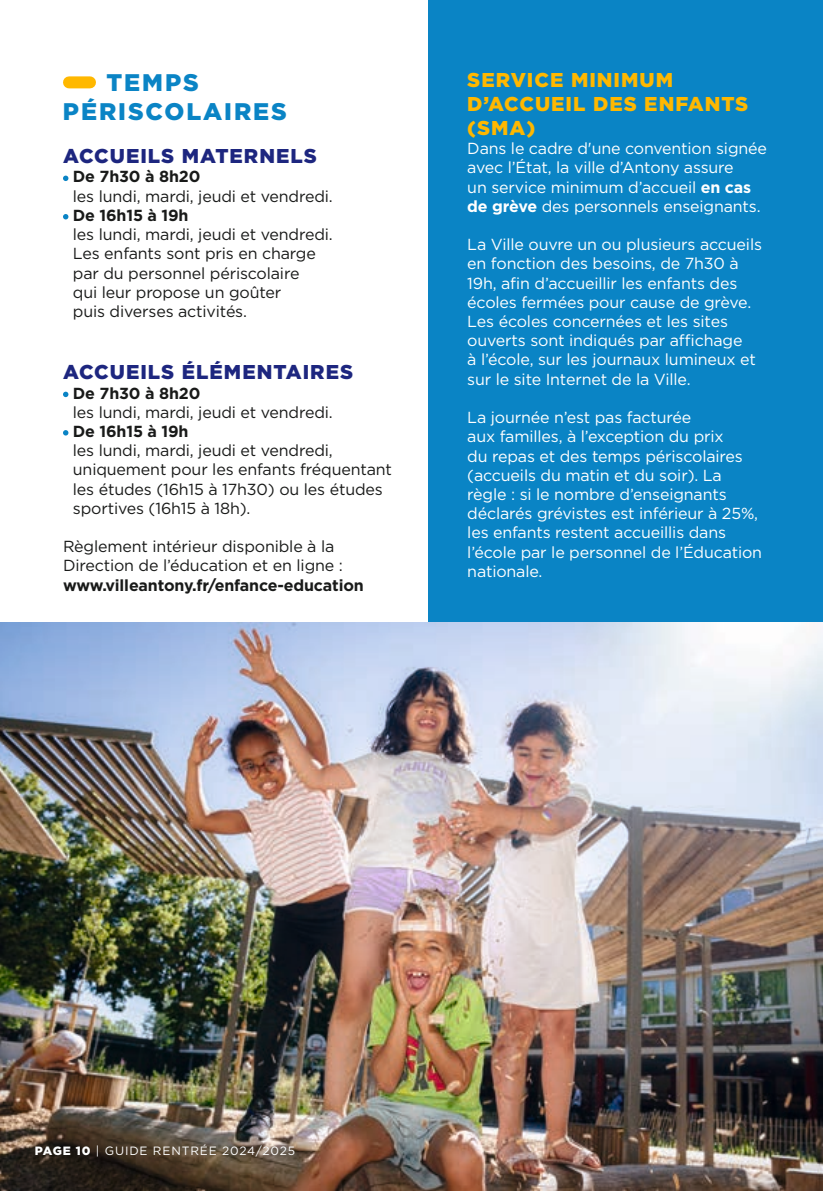
<style>
.page{position:relative;width:823px;height:1191px;background:#fff}
.page>*{position:absolute;margin:0;border:0;box-sizing:border-box;transform-origin:0 0}
.t1{font:900 24px/28.8px "Gotham";letter-spacing:.08em;color:#0a84c5}
.t2{font:900 20px/24px "Gotham";letter-spacing:.05em;color:#ffb800}
.t3{font:900 20px "Gotham";letter-spacing:.05em;color:#1d267f}
.t4{font:16px/19.2px "Gotham";letter-spacing:-.01em;color:#fff}
.t5{font:16px/19.2px "Gotham";letter-spacing:-.01em;color:#191a19}
.t6{font:700 16px "Gotham";letter-spacing:-.01em;color:#191a19}
.t7{font:12px "Gotham";letter-spacing:.07em;color:#fff}
.s1{font-weight:700}
.s2{font-weight:900}
</style>
<div class="page">
<div style="left:428px;top:0;width:394px;height:630px;background:#0a84c5"></div>
<img style="left:0;top:622px;width:822px;height:569px">
<div style="left:69px;top:76px;width:21px;height:12px;background:#ffb800"></div>
<svg style="left:63px;top:176px;width:5px;height:5px"></svg>
<svg style="left:63px;top:214px;width:5px;height:5px"></svg>
<svg style="left:63px;top:392px;width:5px;height:5px"></svg>
<svg style="left:63px;top:430px;width:5px;height:5px"></svg>
<h1 class="t1" style="left:63px;top:68px;width:225px;text-indent:43px">TEMPS<br>PÉRISCOLAIRES</h1>
<p class="t3" style="left:63px;top:142px;width:255px">ACCUEILS MATERNELS</p>
<p class="t6" style="left:73px;top:166px;width:129px">De 7h30 à 8h20</p>
<p class="t5" style="left:73px;top:186px;width:261px">les lundi, mardi, jeudi et vendredi.</p>
<p class="t6" style="left:73px;top:205px;width:117px">De 16h15 à 19h</p>
<p class="t5" style="left:73px;top:224px;width:261px">les lundi, mardi, jeudi et vendredi.<br>Les enfants sont pris en charge par du personnel périscolaire<br>qui leur propose un goûter<br>puis diverses activités.</p>
<p class="t3" style="left:63px;top:358px;width:291px">ACCUEILS ÉLÉMENTAIRES</p>
<p class="t6" style="left:73px;top:382px;width:129px">De 7h30 à 8h20</p>
<p class="t5" style="left:73px;top:402px;width:261px">les lundi, mardi, jeudi et vendredi.</p>
<p class="t6" style="left:73px;top:421px;width:117px">De 16h15 à 19h</p>
<p class="t5" style="left:73px;top:440px;width:320px">les lundi, mardi, jeudi et vendredi, uniquement pour les enfants fréquentant les études (16h15 à 17h30) ou les études sportives (16h15 à 18h).</p>
<p class="t5" style="left:63px;top:536px;width:281px">Règlement intérieur disponible à la<br>Direction de l’éducation et en ligne :</p>
<p class="t6" style="left:63px;top:574px;width:302px">www.villeantony.fr/enfance-education</p>
<p class="t2" style="left:467px;top:68px;width:282px">SERVICE MINIMUM<br>D’ACCUEIL DES ENFANTS (SMA)</p>
<p class="t4" style="left:467px;top:139px;width:301px">Dans le cadre d'une convention signée avec l’État, la ville d’Antony assure<br>un service minimum d’accueil <span class="s1">en cas de grève</span> des personnels enseignants.</p>
<p class="t4" style="left:467px;top:235px;width:296px">La Ville ouvre un ou plusieurs accueils en fonction des besoins, de 7h30 à 19h, afin d’accueillir les enfants des écoles fermées pour cause de grève.<br>Les écoles concernées et les sites ouverts sont indiqués par affichage<br>à l’école, sur les journaux lumineux et sur le site Internet de la Ville.</p>
<p class="t4" style="left:467px;top:407px;width:296px">La journée n’est pas facturée<br>aux familles, à l’exception du prix<br>du repas et des temps périscolaires (accueils du matin et du soir). La règle : si le nombre d’enseignants déclarés grévistes est inférieur à 25%, les enfants restent accueillis dans l’école par le personnel de l’Éducation nationale.</p>
<p class="t7" style="left:35px;top:1142px;width:262px"><span class="s2">PAGE 10</span> | GUIDE RENTRÉE 2024/2025</p>
</div>
